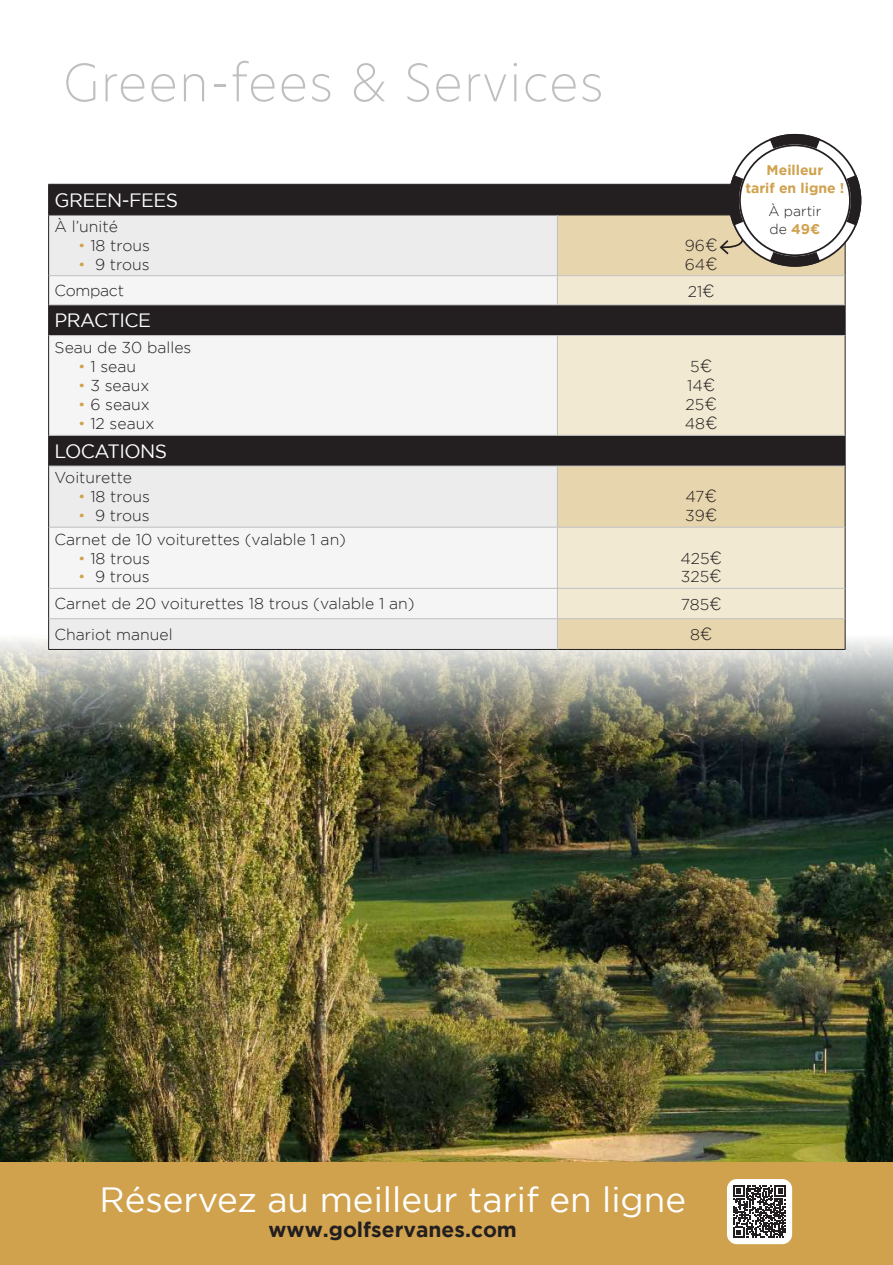
<style>
.page{position:relative;width:893px;height:1265px;background:#fff}
.page>*{position:absolute;margin:0;border:0;box-sizing:border-box;transform-origin:0 0}
.t1{font:200 50.75px "New Hero";letter-spacing:.025em;color:#bfbfbf}
.t2{font:35px "Gotham";color:#fff}
.t3{font:700 21px "Gotham";color:#231f20}
.t4{font:19.25px "Gotham";letter-spacing:-.03em;color:#fff}
.t5{font:300 15.75px/18.9px "Gotham";color:#231f20}
.t6{font:300 15.75px "Gotham";letter-spacing:-.02em;color:#231f20}
.t7{font:700 14px/17.5px "Gotham";color:#d0a24e;text-align:center}
.t8{font:300 14px/17.5px "Gotham";color:#231f20}
.s1{color:#d0a24e}
.s2{font-size:17.5px}
.s3{font-weight:700;color:#d0a24e}
</style>
<div class="page">
<img style="left:0;top:916px;width:893px;height:247px">
<img style="left:0;top:183px;width:893px;height:733px">
<div style="left:0;top:1163px;width:893px;height:102px;background:#d0a24e"></div>
<div style="left:727px;top:1179px;width:65px;height:65px;background:#fff;border-radius:10px"></div>
<svg style="left:733px;top:1185px;width:53px;height:53px"></svg>
<div style="left:49px;top:185px;width:669px;height:30px;background:#231f20"></div>
<div style="left:49px;top:216px;width:508px;height:433px;background:#ececec"></div>
<div style="left:558px;top:216px;width:287px;height:433px;background:#e7d5ad"></div>
<svg style="left:49px;top:276px;width:508px;height:342px;fill:#f5f5f5"></svg>
<svg style="left:557px;top:276px;width:288px;height:342px;background:#c9c0aa"></svg>
<hr style="left:48px;top:184px;width:509px;height:1px;background:#231f20">
<hr style="left:48px;top:185px;width:1px;height:30px;background:#231f20">
<hr style="left:557px;top:184px;width:288px;height:1px;background:#231f20">
<hr style="left:48px;top:215px;width:509px;height:1px;background:#231f20">
<hr style="left:48px;top:215px;width:1px;height:61px;background:#231f20">
<hr style="left:557px;top:215px;width:288px;height:1px;background:#231f20">
<svg style="left:48px;top:276px;width:1px;height:29px"></svg>
<hr style="left:48px;top:305px;width:1px;height:31px;background:#231f20">
<hr style="left:845px;top:305px;width:1px;height:31px;background:#231f20">
<hr style="left:48px;top:336px;width:1px;height:99px;background:#231f20">
<hr style="left:845px;top:336px;width:1px;height:99px;background:#231f20">
<hr style="left:48px;top:435px;width:1px;height:31px;background:#231f20">
<hr style="left:845px;top:435px;width:1px;height:31px;background:#231f20">
<hr style="left:48px;top:466px;width:1px;height:61px;background:#231f20">
<hr style="left:845px;top:466px;width:1px;height:61px;background:#231f20">
<hr style="left:48px;top:527px;width:1px;height:61px;background:#231f20">
<hr style="left:845px;top:527px;width:1px;height:61px;background:#231f20">
<hr style="left:48px;top:588px;width:1px;height:31px;background:#231f20">
<hr style="left:845px;top:588px;width:1px;height:31px;background:#231f20">
<hr style="left:48px;top:619px;width:1px;height:30px;background:#231f20">
<hr style="left:845px;top:619px;width:1px;height:30px;background:#231f20">
<hr style="left:48px;top:649px;width:509px;height:1px;background:#231f20">
<hr style="left:557px;top:649px;width:288px;height:1px;background:#231f20">
<hr style="left:557px;top:215px;width:1px;height:60px;background:#bfbfbf">
<hr style="left:49px;top:618px;width:508px;height:1px;background:#bfbfbf">
<hr style="left:557px;top:618px;width:288px;height:1px;background:#bfbfbf">
<hr style="left:557px;top:619px;width:1px;height:30px;background:#bfbfbf">
<hr style="left:49px;top:275px;width:508px;height:1px;background:#bfbfbf">
<hr style="left:557px;top:275px;width:288px;height:1px;background:#bfbfbf">
<svg style="left:557px;top:276px;width:1px;height:29px"></svg>
<hr style="left:49px;top:305px;width:508px;height:1px;background:#bfbfbf">
<hr style="left:557px;top:305px;width:288px;height:1px;background:#bfbfbf">
<hr style="left:49px;top:335px;width:508px;height:1px;background:#bfbfbf">
<hr style="left:557px;top:335px;width:288px;height:1px;background:#bfbfbf">
<hr style="left:557px;top:336px;width:1px;height:99px;background:#bfbfbf">
<hr style="left:49px;top:435px;width:508px;height:1px;background:#bfbfbf">
<hr style="left:557px;top:435px;width:288px;height:1px;background:#bfbfbf">
<hr style="left:49px;top:466px;width:508px;height:1px;background:#bfbfbf">
<hr style="left:557px;top:466px;width:288px;height:1px;background:#bfbfbf">
<hr style="left:557px;top:466px;width:1px;height:61px;background:#bfbfbf">
<hr style="left:49px;top:527px;width:508px;height:1px;background:#bfbfbf">
<hr style="left:557px;top:527px;width:288px;height:1px;background:#bfbfbf">
<hr style="left:557px;top:527px;width:1px;height:61px;background:#bfbfbf">
<hr style="left:49px;top:588px;width:508px;height:1px;background:#bfbfbf">
<hr style="left:557px;top:588px;width:288px;height:1px;background:#bfbfbf">
<svg style="left:557px;top:589px;width:1px;height:29px"></svg>
<svg style="left:718px;top:133px;width:149px;height:172px"></svg>
<div style="left:740px;top:145px;width:110px;height:110px;background:#fff;border-radius:50%"></div>
<div style="left:739px;top:145px;width:112px;height:111px;border:2px solid #231f20;border-radius:50%"></div>
<h1 class="t1" style="left:63px;top:48px;width:542px">Green-fees &amp; Services</h1>
<p class="t4" style="left:55px;top:189px;width:125px">GREEN-FEES</p>
<p class="t5" style="left:55px;top:217px;width:65px">À l’unité</p>
<p class="t5" style="left:78px;top:236px;width:73px"><span class="s1">•</span> 18 trous</p>
<p class="t5" style="left:78px;top:255px;width:73px"><span class="s1">•</span> 9 trous</p>
<p class="t5" style="left:685px;top:236px;width:35px">96<span class="s2">¤<br></span>64<span class="s2">¤</span></p>
<p class="t6" style="left:55px;top:282px;width:71px">Compact</p>
<p class="t5" style="left:688px;top:281px;width:29px">21<span class="s2">¤</span></p>
<p class="t4" style="left:55px;top:310px;width:98px">PRACTICE</p>
<p class="t5" style="left:55px;top:338px;width:138px">Seau de 30 balles</p>
<p class="t5" style="left:78px;top:357px;width:59px"><span class="s1">•</span> 1 seau</p>
<p class="t5" style="left:78px;top:376px;width:73px"><span class="s1">•</span> 3 seaux</p>
<p class="t5" style="left:78px;top:395px;width:73px"><span class="s1">•</span> 6 seaux</p>
<p class="t5" style="left:78px;top:414px;width:78px"><span class="s1">•</span> 12 seaux</p>
<p class="t5" style="left:685px;top:357px;width:34px;text-align:center">5<span class="s2">¤<br></span>14<span class="s2">¤<br></span>25<span class="s2">¤<br></span>48<span class="s2">¤</span></p>
<p class="t4" style="left:55px;top:440px;width:114px">LOCATIONS</p>
<p class="t5" style="left:55px;top:468px;width:79px">Voiturette</p>
<p class="t5" style="left:78px;top:487px;width:73px"><span class="s1">•</span> 18 trous</p>
<p class="t5" style="left:78px;top:506px;width:73px"><span class="s1">•</span> 9 trous</p>
<p class="t5" style="left:55px;top:529px;width:293px">Carnet de 10 voiturettes (valable 1 an)</p>
<p class="t5" style="left:78px;top:548px;width:73px"><span class="s1">•</span> 18 trous</p>
<p class="t5" style="left:78px;top:567px;width:73px"><span class="s1">•</span> 9 trous</p>
<p class="t5" style="left:685px;top:487px;width:34px">47<span class="s2">¤<br></span>39<span class="s2">¤</span></p>
<p class="t5" style="left:680px;top:548px;width:43px">425<span class="s2">¤<br></span>325<span class="s2">¤</span></p>
<p class="t5" style="left:55px;top:594px;width:361px">Carnet de 20 voiturettes 18 trous (valable 1 an)</p>
<p class="t5" style="left:681px;top:595px;width:43px">785<span class="s2">¤</span></p>
<p class="t5" style="left:55px;top:625px;width:120px">Chariot manuel</p>
<p class="t5" style="left:690px;top:625px;width:24px">8<span class="s2">¤</span></p>
<p class="t7" style="left:745px;top:161px;width:101px">Meilleur<br>tarif en ligne !</p>
<p class="t8" style="left:768px;top:202px;width:54px">À partir de <span class="s3">49¤</span></p>
<h2 class="t2" style="left:99px;top:1180px;width:588px">Réservez au meilleur tarif en ligne</h2>
<h3 class="t3" style="left:269px;top:1217px;width:250px">www.golfservanes.com</h3>
</div>
